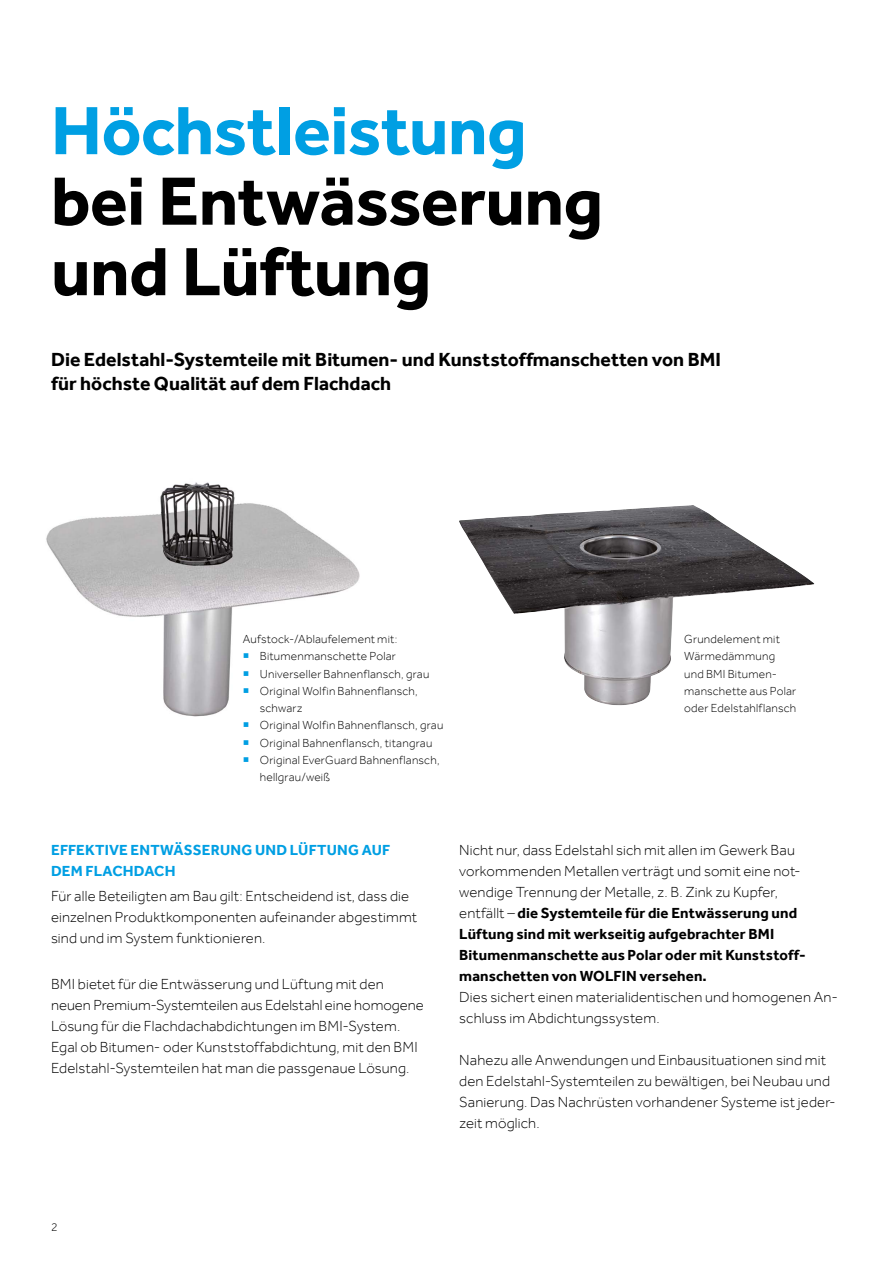
<style>
.page{position:relative;width:893px;height:1263px;background:#fff}
.page>*{position:absolute;margin:0;border:0;box-sizing:border-box;transform-origin:0 0}
.t1{font:700 70.5px/70.5px "Effra";letter-spacing:-.005em;color:#000}
.t2{font:700 70.5px "Effra";letter-spacing:-.005em;color:#009fe3}
.t3{font:700 19.5px/24px "Effra";color:#000}
.t4{font:300 15px/21px "Effra";letter-spacing:.01em;color:#000}
.t5{font:700 15px/21px "Effra";letter-spacing:.01em;color:#000}
.t6{font:700 15px/21px "Effra";letter-spacing:.015em;color:#009fe3}
.t7{font:300 12px/17.2px "Effra";letter-spacing:.02em;color:#000}
.s1{color:#009fe3}
.s2{font-weight:300}
</style>
<div class="page">
<img style="left:459px;top:505px;width:355px;height:201px">
<img style="left:46px;top:482px;width:314px;height:235px">
<h1 class="t2" style="left:51px;top:89px;width:477px">Höchstleistung</h1>
<h1 class="t1" style="left:51px;top:165px;width:554px">bei Entwässerung und Lüftung</h1>
<h2 class="t3" style="left:51px;top:348px;width:672px">Die Edelstahl-Systemteile mit Bitumen- und Kunststoffmanschetten von BMI für höchste Qualität auf dem Flachdach</h2>
<p class="t7" style="left:243px;top:630px;width:156px">Aufstock-/Ablaufelement mit:</p>
<p class="t7" style="left:243px;top:648px;width:155px"><span class="s1">○</span> Bitumenmanschette Polar</p>
<p class="t7" style="left:243px;top:665px;width:188px"><span class="s1">○</span> Universeller Bahnenflansch, grau</p>
<p class="t7" style="left:260px;top:682px;width:160px;text-indent:-17px"><span class="s1">○</span> Original Wolfin Bahnenflansch, schwarz</p>
<p class="t7" style="left:243px;top:716px;width:202px"><span class="s1">○</span> Original Wolfin Bahnenflansch, grau</p>
<p class="t7" style="left:243px;top:734px;width:191px"><span class="s1">○</span> Original Bahnenflansch, titangrau</p>
<p class="t7" style="left:260px;top:751px;width:181px;text-indent:-17px"><span class="s1">○</span> Original EverGuard Bahnenflansch, hellgrau/weiß</p>
<p class="t7" style="left:684px;top:630px;width:114px">Grundelement mit<br>Wärmedämmung und BMI Bitumen&shy;manschette aus Polar oder Edelstahlflansch</p>
<p class="t6" style="left:51px;top:839px;width:341px">EFFEKTIVE ENTWÄSSERUNG UND LÜFTUNG AUF<br>DEM FLACHDACH</p>
<p class="t4" style="left:51px;top:885px;width:368px">Für alle Beteiligten am Bau gilt: Entscheidend ist, dass die einzelnen Produktkomponenten aufeinander abgestimmt sind und im System funktionieren.</p>
<p class="t4" style="left:51px;top:974px;width:374px">BMI bietet für die Entwässerung und Lüftung mit den neuen Premium-Systemteilen aus Edelstahl eine homogene Lösung für die Flachdachabdichtungen im BMI-System.<br>Egal ob Bitumen- oder Kunststoffabdichtung, mit den BMI Edelstahl-Systemteilen hat man die passgenaue Lösung.</p>
<p class="t5" style="left:459px;top:839px;width:346px"><span class="s2">Nicht nur, dass Edelstahl sich mit allen im Gewerk Bau vorkommenden Metallen verträgt und somit eine not&shy;wendige Trennung der Metalle, z. B. Zink zu Kupfer, entfällt –</span> die Systemteile für die Entwässerung und Lüftung sind mit werkseitig aufgebrachter BMI Bitumenmanschette aus Polar oder mit Kunststoff&shy;manschetten von WOLFIN versehen.</p>
<p class="t4" style="left:459px;top:986px;width:380px">Dies sichert einen materialidentischen und homogenen An&shy;schluss im Abdichtungssystem.</p>
<p class="t4" style="left:459px;top:1049px;width:378px">Nahezu alle Anwendungen und Einbausituationen sind mit den Edelstahl-Systemteilen zu bewältigen, bei Neubau und Sanierung. Das Nachrüsten vorhandener Systeme ist jeder&shy;zeit möglich.</p>
<p class="t7" style="left:51px;top:1218px;width:8px">2</p>
</div>
